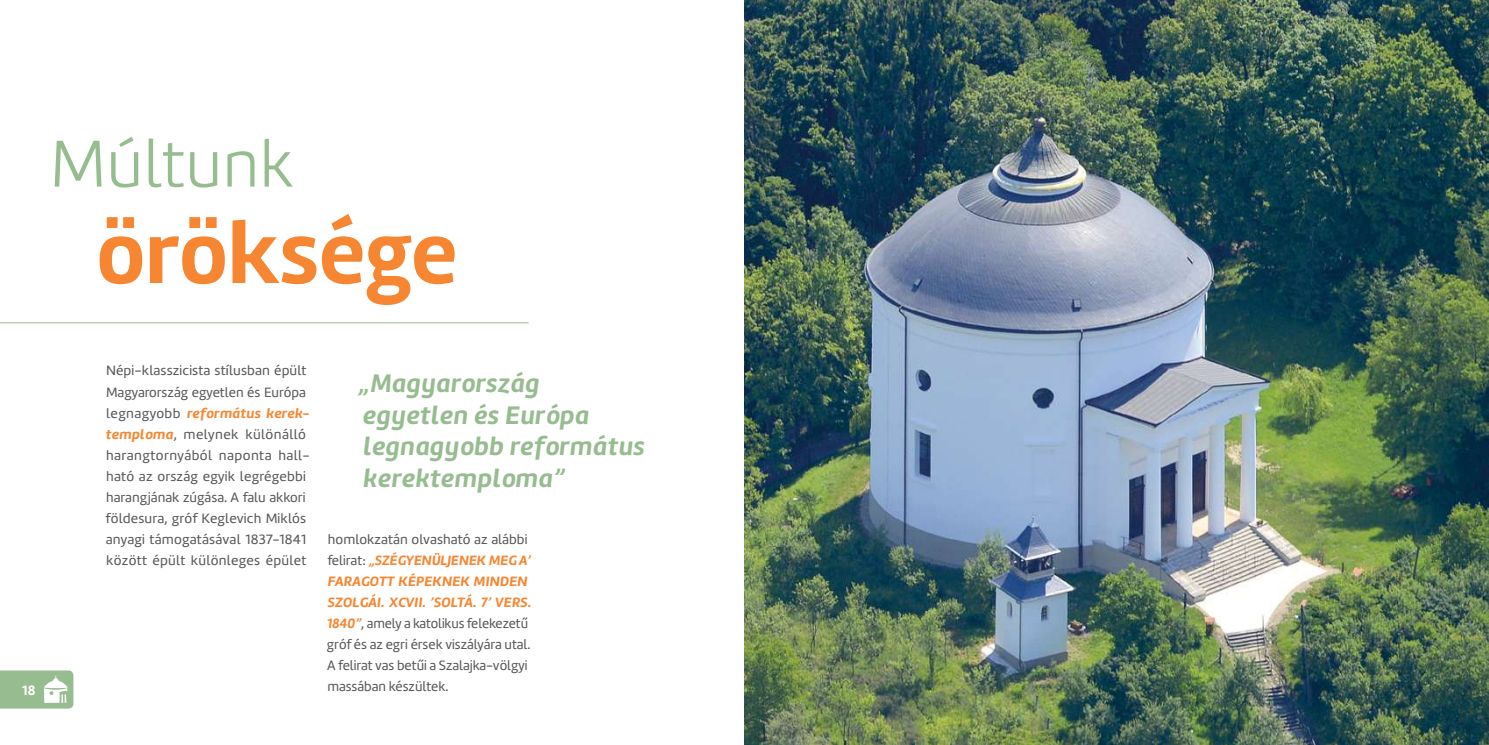
<style>
.page{position:relative;width:1489px;height:745px;background:#fff}
.page>*{position:absolute;margin:0;border:0;box-sizing:border-box;transform-origin:0 0}
.t1{font:700 89.25px "Marine";color:#f68631}
.t2{font:300 68.6px "Marine";color:#96bc90}
.t3{font:italic 700 26.25px/31.5px "Marine";letter-spacing:.025em;color:#96bc90}
.t4{font:14px/21px "Marine";letter-spacing:.005em;color:#58595b}
.t5{font:700 14px "Marine";color:#fff}
.s1{font-weight:700;font-style:italic;color:#f68631}
</style>
<div class="page">
<img style="left:744px;top:0;width:744px;height:744px">
<hr style="left:0;top:322px;width:528px;height:1px;background:#96bc90">
<svg style="left:0;top:670px;width:73px;height:38px;background:#a5c6a0"></svg>
<h2 class="t2" style="left:50px;top:121px;width:246px">Múltunk</h2>
<h1 class="t1" style="left:97px;top:194px;width:362px">öröksége</h1>
<p class="t5" style="left:22px;top:680px;width:15px">18</p>
<p class="t4" style="left:106px;top:360px;width:206px">Népi-klasszicista stílusban épült<br>Magyarország egyetlen és Európa legnagyobb <span class="s1">református kerek&shy;temploma</span>, melynek különálló harangtornyából naponta hall&shy;ható az ország egyik legrégebbi harangjának zúgása. A falu akkori földesura, gróf Keglevich Miklós anyagi támogatásával 1837-1841 között épült különleges épület</p>
<h3 class="t3" style="left:359px;top:367px;width:287px">„Magyarország egyetlen és Európa legnagyobb református kerektemploma”</h3>
<p class="t4" style="left:327px;top:528px;width:206px">homlokzatán olvasható az alábbi felirat: <span class="s1">„SZÉGYENÜLJENEK MEG A’<br>FARAGOTT KÉPEKNEK MINDEN<br>SZOLGÁI. XCVII. ’SOLTÁ. 7’ VERS.<br>1840”</span>, amely a katolikus felekezetű gróf és az egri érsek viszályára utal.<br>A felirat vas betűi a Szalajka-völgyi massában készültek.</p>
</div>
